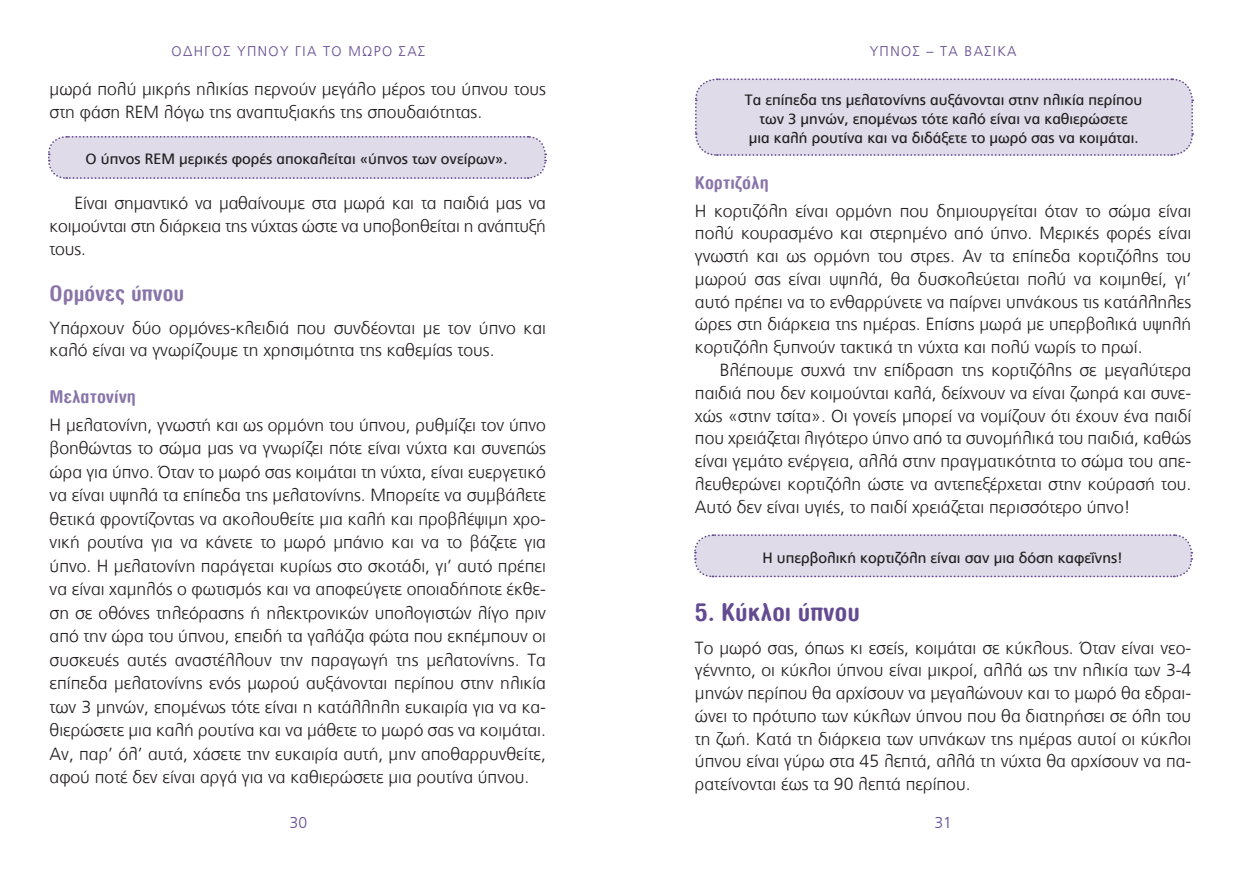
<style>
.page{position:relative;width:1241px;height:869px;background:#fff}
.page>*{position:absolute;margin:0;border:0;box-sizing:border-box;transform-origin:0 0}
.t1{font:700 condensed 24.5px "CF Smooth";color:#644b91;scale:1.1 1}
.t2{font:700 condensed 21px "CF Smooth";color:#8874a9;scale:1.1 1}
.t3{font:300 17.5px/22.8px "PF Catalog";color:#231f20;text-align:justify}
.t4{font:700 condensed 17.5px "CF Smooth";color:#8874a9;scale:1.1 1}
.t5{font:300 15.75px "PF Catalog";color:#644b91}
.t6{font:14.88px/19.2px "PF Catalog";color:#231f20;text-align:center}
.t7{font:300 14px "PF Catalog";letter-spacing:.1em;color:#644b91}
</style>
<div class="page">
<svg style="left:48px;top:136px;width:499px;height:43px;background:#dcd7e6"></svg>
<div style="left:695px;top:78px;width:498px;height:78px;background:#e0dbe9"></div>
<svg style="left:694px;top:534px;width:498px;height:44px;background:#ddd8e7"></svg>
<p class="t7" style="left:171px;top:43px;width:255px">ΟΔΗΓΟΣ ΥΠΝΟΥ ΓΙΑ ΤΟ ΜΩΡΟ ΣΑΣ</p>
<p class="t3" style="left:50px;top:78px;width:498px">μωρά πολύ μικρής ηλικίας περνούν μεγάλο μέρος του ύπνου τους στη φάση REM λόγω της αναπτυξιακής της σπουδαιότητας.</p>
<p class="t6" style="left:86px;top:150px;width:423px">Ο ύπνος REΜ μερικές φορές αποκαλείται «ύπνος των ονείρων».</p>
<p class="t3" style="left:50px;top:192px;width:498px;text-indent:25px">Είναι σημαντικό να μαθαίνουμε στα μωρά και τα παιδιά μας να κοιμούνται στη διάρκεια της νύχτας ώστε να υποβοηθείται η ανάπτυξή τους.</p>
<p class="t2" style="left:50px;top:281px;width:124px">Ορμόνες ύπνου</p>
<p class="t3" style="left:50px;top:316px;width:498px">Υπάρχουν δύο ορμόνες-κλειδιά που συνδέονται με τον ύπνο και καλό είναι να γνωρίζουμε τη χρησιμότητα της καθεμίας τους.</p>
<p class="t4" style="left:50px;top:386px;width:80px">Μελατονίνη</p>
<p class="t3" style="left:50px;top:413px;width:498px;line-height:23.4px">Η μελατονίνη, γνωστή και ως ορμόνη του ύπνου, ρυθμίζει τον ύπνο βοηθώντας το σώμα μας να γνωρίζει πότε είναι νύχτα και συνεπώς ώρα για ύπνο. Όταν το μωρό σας κοιμάται τη νύχτα, είναι ευεργετικό να είναι υψηλά τα επίπεδα της μελατονίνης. Μπορείτε να συμβάλετε θετικά φροντίζοντας να ακολουθείτε μια καλή και προβλέψιμη χρο&shy;νική ρουτίνα για να κάνετε το μωρό μπάνιο και να το βάζετε για ύπνο. Η μελατονίνη παράγεται κυρίως στο σκοτάδι, γι’ αυτό πρέπει να είναι χαμηλός ο φωτισμός και να αποφεύγετε οποιαδήποτε έκθε&shy;ση σε οθόνες τηλεόρασης ή ηλεκτρονικών υπολογιστών λίγο πριν από την ώρα του ύπνου, επειδή τα γαλάζια φώτα που εκπέμπουν οι συσκευές αυτές αναστέλλουν την παραγωγή της μελατονίνης. Τα επίπεδα μελατονίνης ενός μωρού αυξάνονται περίπου στην ηλικία των 3 μηνών, επομένως τότε είναι η κατάλληλη ευκαιρία για να κα&shy;θιερώσετε μια καλή ρουτίνα και να μάθετε το μωρό σας να κοιμάται.<br>Αν, παρ’ όλ’ αυτά, χάσετε την ευκαιρία αυτή, μην αποθαρρυνθείτε, αφού ποτέ δεν είναι αργά για να καθιερώσετε μια ρουτίνα ύπνου.</p>
<p class="t5" style="left:289px;top:812px;width:19px">30</p>
<p class="t7" style="left:869px;top:43px;width:148px">ΥΠΝΟΣ – ΤΑ ΒΑΣΙΚΑ</p>
<p class="t6" style="left:744px;top:90px;width:399px">Τα επίπεδα της μελατονίνης αυξάνονται στην ηλικία περίπου των 3 μηνών, επομένως τότε καλό είναι να καθιερώσετε<br>μια καλή ρουτίνα και να διδάξετε το μωρό σας να κοιμάται.</p>
<p class="t4" style="left:694px;top:172px;width:69px">Κορτιζόλη</p>
<p class="t3" style="left:694px;top:199px;width:498px">Η κορτιζόλη είναι ορμόνη που δημιουργείται όταν το σώμα είναι πολύ κουρασμένο και στερημένο από ύπνο. Μερικές φορές είναι γνωστή και ως ορμόνη του στρες. Αν τα επίπεδα κορτιζόλης του μωρού σας είναι υψηλά, θα δυσκολεύεται πολύ να κοιμηθεί, γι’ αυτό πρέπει να το ενθαρρύνετε να παίρνει υπνάκους τις κατάλληλες ώρες στη διάρκεια της ημέρας. Επίσης μωρά με υπερβολικά υψηλή κορτιζόλη ξυπνούν τακτικά τη νύχτα και πολύ νωρίς το πρωί.</p>
<p class="t3" style="left:694px;top:358px;width:498px;text-indent:25px">Βλέπουμε συχνά την επίδραση της κορτιζόλης σε μεγαλύτερα παιδιά που δεν κοιμούνται καλά, δείχνουν να είναι ζωηρά και συνε&shy;χώς «στην τσίτα». Οι γονείς μπορεί να νομίζουν ότι έχουν ένα παιδί που χρειάζεται λιγότερο ύπνο από τα συνομήλικά του παιδιά, καθώς είναι γεμάτο ενέργεια, αλλά στην πραγματικότητα το σώμα του απε&shy;λευθερώνει κορτιζόλη ώστε να αντεπεξέρχεται στην κούρασή του.<br>Αυτό δεν είναι υγιές, το παιδί χρειάζεται περισσότερο ύπνο!</p>
<p class="t6" style="left:762px;top:547px;width:362px">Η υπερβολική κορτιζόλη είναι σαν μια δόση καφεΐνης!</p>
<h1 class="t1" style="left:694px;top:597px;width:152px">5. Κύκλοι ύπνου</h1>
<p class="t3" style="left:694px;top:636px;width:498px">Το μωρό σας, όπως κι εσείς, κοιμάται σε κύκλους. Όταν είναι νεο&shy;γέννητο, οι κύκλοι ύπνου είναι μικροί, αλλά ως την ηλικία των 3-4 μηνών περίπου θα αρχίσουν να μεγαλώνουν και το μωρό θα εδραι&shy;ώνει το πρότυπο των κύκλων ύπνου που θα διατηρήσει σε όλη του τη ζωή. Κατά τη διάρκεια των υπνάκων της ημέρας αυτοί οι κύκλοι ύπνου είναι γύρω στα 45 λεπτά, αλλά τη νύχτα θα αρχίσουν να πα&shy;ρατείνονται έως τα 90 λεπτά περίπου.</p>
<p class="t5" style="left:934px;top:812px;width:19px">31</p>
</div>
